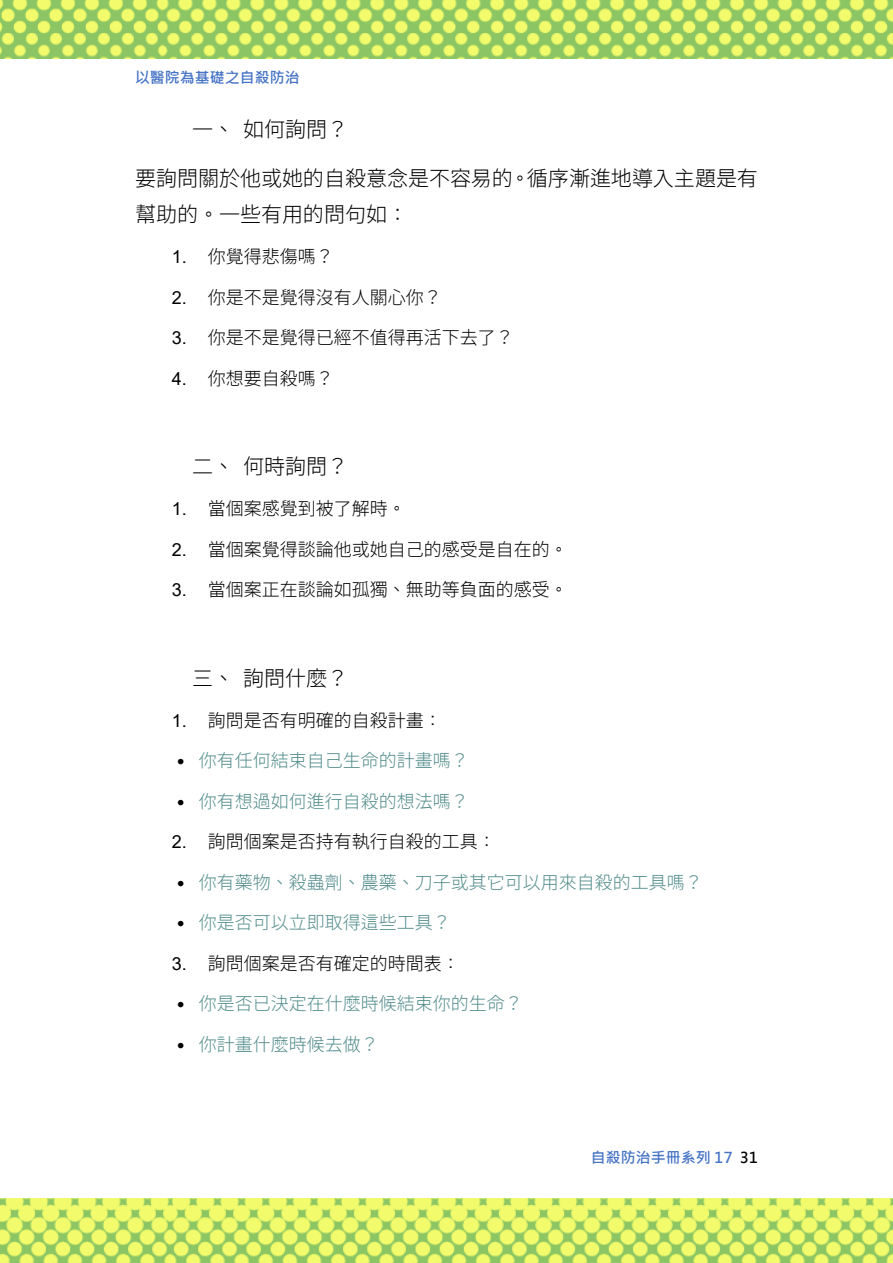
<style>
.page{position:relative;width:893px;height:1263px;background:#fff}
.page>*{position:absolute;margin:0;border:0;box-sizing:border-box;transform-origin:0 0}
.t1{font:300 21px/36px "Taipei Sans TC Beta";color:#000}
.t2{font:300 18px "Taipei Sans TC Beta";color:#000}
.t3{font:300 18px "Taipei Sans TC Beta";color:#528b8b}
.t4{font:700 15px "Microsoft Jheng Hei";color:#4472c4}
.s1{font-family:"Arial";font-weight:400}
.s2{font-family:"P Ming Li U";font-weight:400;color:#000}
.s3{color:#000}
</style>
<div class="page">
<img style="left:0;top:0;width:893px;height:59px">
<img style="left:0;top:1199px;width:893px;height:64px">
<p class="t4" style="left:135px;top:68px;width:166px">以醫院為基礎之自殺防治</p>
<p class="t1" style="left:192px;top:112px;width:158px">一、如何詢問？</p>
<p class="t1" style="left:135px;top:161px;width:624px">要詢問關於他或她的自殺意念是不容易的。循序漸進地導入主題是有幫助的。一些有用的問句如：</p>
<p class="t2" style="left:172px;top:247px;width:164px"><span class="s1">1.</span> 你覺得悲傷嗎？</p>
<p class="t2" style="left:172px;top:287px;width:272px"><span class="s1">2.</span> 你是不是覺得沒有人關心你？</p>
<p class="t2" style="left:172px;top:328px;width:344px"><span class="s1">3.</span> 你是不是覺得已經不值得再活下去了？</p>
<p class="t2" style="left:172px;top:368px;width:164px"><span class="s1">4.</span> 你想要自殺嗎？</p>
<p class="t1" style="left:192px;top:449px;width:158px">二、何時詢問？</p>
<p class="t2" style="left:172px;top:499px;width:236px"><span class="s1">1.</span> 當個案感覺到被了解時。</p>
<p class="t2" style="left:172px;top:539px;width:398px"><span class="s1">2.</span> 當個案覺得談論他或她自己的感受是自在的。</p>
<p class="t2" style="left:172px;top:580px;width:398px"><span class="s1">3.</span> 當個案正在談論如孤獨、無助等負面的感受。</p>
<p class="t1" style="left:192px;top:661px;width:158px">三、詢問什麼？</p>
<p class="t2" style="left:172px;top:710px;width:272px"><span class="s1">1.</span> 詢問是否有明確的自殺計畫：</p>
<p class="t3" style="left:172px;top:751px;width:299px"><span class="s2">․</span> 你有任何結束自己生命的計畫嗎？</p>
<p class="t3" style="left:172px;top:791px;width:299px"><span class="s2">․</span> 你有想過如何進行自殺的想法嗎？</p>
<p class="t2" style="left:172px;top:832px;width:326px"><span class="s1">2.</span> 詢問個案是否持有執行自殺的工具：</p>
<p class="t3" style="left:172px;top:872px;width:533px"><span class="s2">․</span> 你有藥物、殺蟲劑、農藥、刀子或其它可以用來自殺的工具嗎？</p>
<p class="t3" style="left:172px;top:913px;width:281px"><span class="s2">․</span> 你是否可以立即取得這些工具？</p>
<p class="t2" style="left:172px;top:953px;width:290px"><span class="s1">3.</span> 詢問個案是否有確定的時間表：</p>
<p class="t3" style="left:172px;top:994px;width:353px"><span class="s2">․</span> 你是否已決定在什麼時候結束你的生命？</p>
<p class="t3" style="left:172px;top:1034px;width:209px"><span class="s2">․</span> 你計畫什麼時候去做？</p>
<p class="t4" style="left:591px;top:1148px;width:168px">自殺防治手冊系列 17 <span class="s3">31</span></p>
</div>
